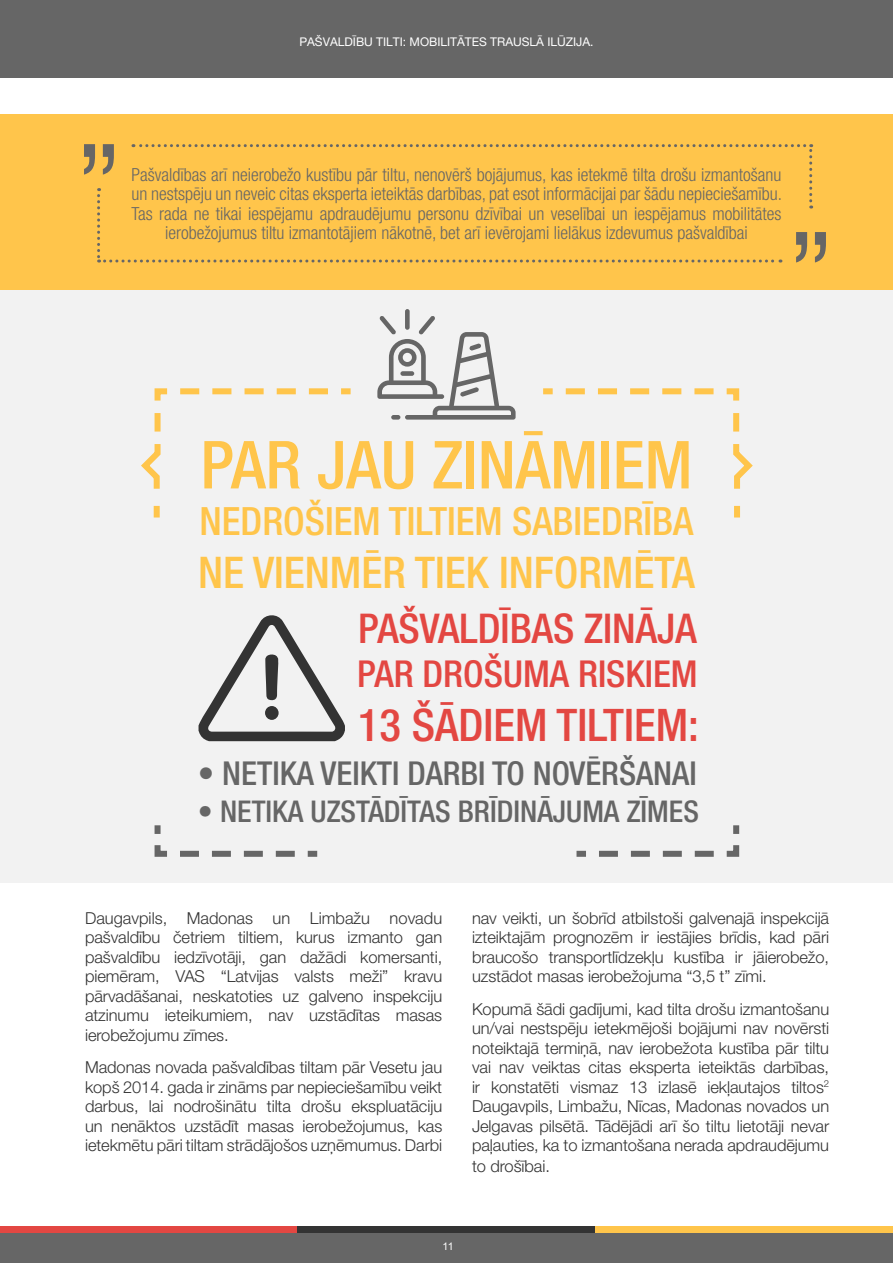
<style>
.page{position:relative;width:893px;height:1263px;background:#fff}
.page>*{position:absolute;margin:0;border:0;box-sizing:border-box;transform-origin:0 0}
.t1{font:500 condensed 66.3px "Helvetica Neue LT Pro";color:#ffc54b}
.t2{font:500 condensed 45px "Helvetica Neue LT Pro";color:#e34742}
.t3{font:500 condensed 43.65px "Helvetica Neue LT Pro";color:#ffc54b}
.t4{font:500 condensed 41.1px "Helvetica Neue LT Pro";color:#e34742}
.t5{font:500 condensed 39px "Helvetica Neue LT Pro";color:#ffc54b}
.t6{font:500 condensed 37.2px "Helvetica Neue LT Pro";color:#e34742}
.t7{font:500 condensed 33px "Helvetica Neue LT Pro";color:#666}
.t8{font:500 condensed 30px "Helvetica Neue LT Pro";color:#666}
.t9{font:300 condensed 18px/19.5px "Helvetica Neue LT Pro";color:#666;text-align:center}
.parasts{font:300 16.5px/19.5px "Helvetica Neue LT Pro";letter-spacing:-.005em;color:#333;text-align:justify}
.t10{font:12px "Helvetica Neue LT Pro";color:#fff}
.t11{font:10.5px "Arial";color:#fff}
.s1{font-weight:400;font-stretch:normal}
</style>
<div class="page">
<div style="left:0;top:0;width:893px;height:78px;background:#666"></div>
<div style="left:0;top:1226px;width:893px;height:37px;background:#666"></div>
<div style="left:0;top:1226px;width:297px;height:6px;background:#e34742"></div>
<div style="left:297px;top:1226px;width:298px;height:6px;background:#333"></div>
<div style="left:595px;top:1226px;width:298px;height:6px;background:#ffc54b"></div>
<div style="left:0;top:289px;width:893px;height:593px;background:#f2f2f2"></div>
<svg style="left:141px;top:388px;width:210px;height:130px"></svg>
<svg style="left:543px;top:388px;width:210px;height:130px"></svg>
<svg style="left:154px;top:825px;width:164px;height:32px"></svg>
<svg style="left:576px;top:825px;width:164px;height:32px"></svg>
<div style="left:405px;top:309px;width:5px;height:21px;background:#666;border-radius:2px"></div>
<svg style="left:377px;top:316px;width:139px;height:104px"></svg>
<svg style="left:199px;top:615px;width:146px;height:126px"></svg>
<div style="left:265px;top:706px;width:14px;height:14px;background:#333;border-radius:50%"></div>
<div style="left:0;top:114px;width:893px;height:176px;background:#ffc54b"></div>
<svg style="left:84px;top:144px;width:742px;height:119px"></svg>
<p class="t10" style="left:299px;top:35px;width:296px">PAŠVALDĪBU TILTI: MOBILITĀTES TRAUSLĀ ILŪZIJA.</p>
<p class="t9" style="left:131px;top:164px;width:652px">Pašvaldības arī neierobežo kustību pār tiltu, nenovērš bojājumus, kas ietekmē tilta drošu izmantošanu un nestspēju un neveic citas eksperta ieteiktās darbības, pat esot informācijai par šādu nepieciešamību.<br>Tas rada ne tikai iespējamu apdraudējumu personu dzīvībai un veselībai un iespējamus mobilitātes ierobežojumus tiltu izmantotājiem nākotnē, bet arī ievērojami lielākus izdevumus pašvaldībai</p>
<p class="t1" style="left:200px;top:425px;width:493px">PAR JAU ZINĀMIEM</p>
<p class="t5" style="left:199px;top:498px;width:495px">NEDROŠIEM TILTIEM SABIEDRĪBA</p>
<p class="t3" style="left:198px;top:546px;width:498px">NE VIENMĒR TIEK INFORMĒTA</p>
<p class="t4" style="left:358px;top:603px;width:340px">PAŠVALDĪBAS ZINĀJA</p>
<p class="t6" style="left:357px;top:652px;width:342px">PAR DROŠUMA RISKIEM</p>
<p class="t2" style="left:358px;top:698px;width:343px">13 ŠĀDIEM TILTIEM:</p>
<p class="t7" style="left:198px;top:754px;width:500px"><span class="s1">•</span> NETIKA VEIKTI DARBI TO NOVĒRŠANAI</p>
<p class="t8" style="left:198px;top:793px;width:503px"><span class="s1">•</span> NETIKA UZSTĀDĪTAS BRĪDINĀJUMA ZĪMES</p>
<p class="parasts" style="left:85px;top:908px;width:359px">Daugavpils, Madonas un Limbažu novadu pašvaldību četriem tiltiem, kurus izmanto gan pašvaldību iedzīvotāji, gan dažādi komersanti, piemēram, VAS “Latvijas valsts meži” kravu pārvadāšanai, neskatoties uz galveno inspekciju atzinumu ieteikumiem, nav uzstādītas masas ierobežojumu zīmes.</p>
<p class="parasts" style="left:85px;top:1057px;width:359px">Madonas novada pašvaldības tiltam pār Vesetu jau kopš 2014. gada ir zināms par nepieciešamību veikt darbus, lai nodrošinātu tilta drošu ekspluatāciju un nenāktos uzstādīt masas ierobežojumus, kas ietekmētu pāri tiltam strādājošos uzņēmumus. Darbi</p>
<p class="parasts" style="left:472px;top:908px;width:359px">nav veikti, un šobrīd atbilstoši galvenajā inspekcijā izteiktajām prognozēm ir iestājies brīdis, kad pāri braucošo transportlīdzekļu kustība ir jāierobežo, uzstādot masas ierobežojuma “3,5 t” zīmi.</p>
<p class="parasts" style="left:472px;top:999px;width:359px">Kopumā šādi gadījumi, kad tilta drošu izmantošanu un/vai nestspēju ietekmējoši bojājumi nav novērsti noteiktajā termiņā, nav ierobežota kustība pār tiltu vai nav veiktas citas eksperta ieteiktās darbības, ir konstatēti vismaz 13 izlasē iekļautajos tiltos<sup>2<br></sup>Daugavpils, Limbažu, Nīcas, Madonas novados un Jelgavas pilsētā. Tādējādi arī šo tiltu lietotāji nevar paļauties, ka to izmantošana nerada apdraudējumu</p>
<p class="parasts" style="left:472px;top:1156px;width:79px">to drošībai.</p>
<p class="t11" style="left:443px;top:1239px;width:12px">11</p>
</div>
